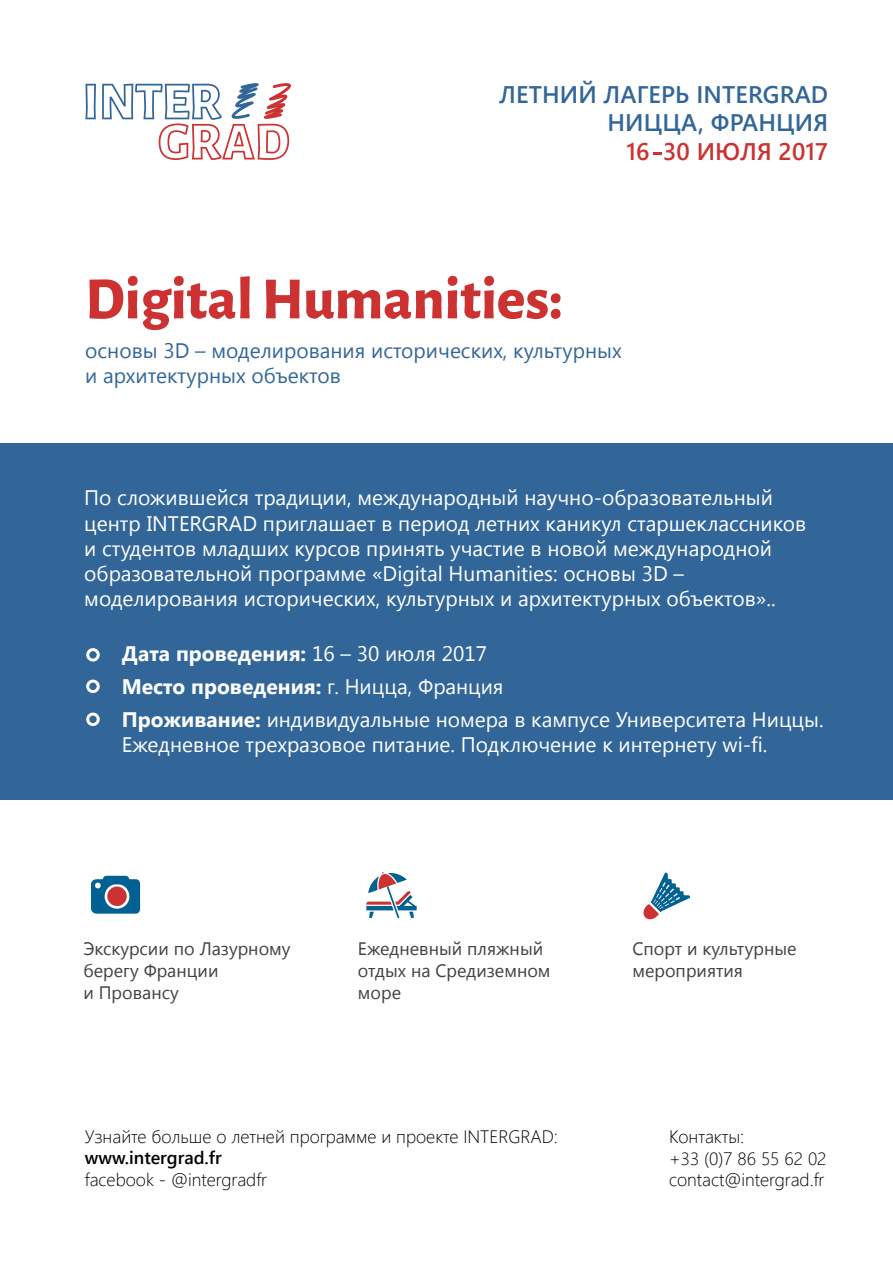
<style>
.page{position:relative;width:893px;height:1263px;background:#fff}
.page>*{position:absolute;margin:0;border:0;box-sizing:border-box;transform-origin:0 0}
.t1{font:800 60px "Alegreya Sans";color:#cc3232}
.t2{font:600 24px/28.8px "Segoe UI";letter-spacing:.005em;color:#326699;text-align:right}
.t3{font:600 24px "Segoe UI";letter-spacing:.005em;color:#cc3232}
.t4{font:21px/25.2px "Segoe UI";color:#fff}
.t5{font:21px/25.2px "Segoe UI";color:#326699}
.t6{font:300 18px/21.6px "Segoe UI";color:#000}
.t7{font:18px/21.6px "Segoe UI";color:#414042}
.t8{font:600 18px "Segoe UI";color:#000}
.s1{font-weight:700}
</style>
<div class="page">
<div style="left:0;top:444px;width:893px;height:356px;background:#326699"></div>
<div style="left:86px;top:648px;width:14px;height:14px;border:3px solid #fff;border-radius:50%"></div>
<svg style="left:91px;top:876px;width:49px;height:38px;background:#4c7495"></svg>
<svg style="left:366px;top:872px;width:51px;height:46px"></svg>
<svg style="left:643px;top:872px;width:47px;height:48px"></svg>
<svg style="left:653px;top:152px;width:9px;height:2px"></svg>
<div style="left:86px;top:680px;width:14px;height:13px;border:3px solid #fff;border-radius:50%"></div>
<div style="left:86px;top:712px;width:14px;height:14px;border:3px solid #fff;border-radius:50%"></div>
<svg style="left:85px;top:84px;width:11px;height:35px"></svg>
<svg style="left:102px;top:83px;width:189px;height:77px"></svg>
<p class="t2" style="left:499px;top:79px;width:330px">ЛЕТНИЙ ЛАГЕРЬ INTERGRAD<br>НИЦЦА, ФРАНЦИЯ</p>
<p class="t3" style="left:626px;top:132px;width:203px">16 30 ИЮЛЯ 2017</p>
<h1 class="t1" style="left:85px;top:270px;width:479px">Digital Humanities:</h1>
<p class="t5" style="left:85px;top:337px;width:538px">основы 3D – моделирования исторических, культурных и архитектурных объектов</p>
<p class="t4" style="left:84px;top:484px;width:723px">По сложившейся традиции, международный научно-образовательный центр INTERGRAD приглашает в период летних каникул старшеклассников и студентов младших курсов принять участие в новой международной образовательной программе «Digital Humanities: основы 3D – моделирования исторических, культурных и архитектурных объектов»..</p>
<p class="t4" style="left:122px;top:637px;width:703px;line-height:32.7px"><span class="s1">Дата проведения:</span> 16 – 30 июля 2017<br><span class="s1">Место проведения:</span> г. Ницца, Франция<br><span class="s1">Проживание:</span> индивидуальные номера в кампусе Университета Ниццы.</p>
<p class="t4" style="left:122px;top:731px;width:647px">Ежедневное трехразовое питание. Подключение к интернету wi-fi.</p>
<p class="t7" style="left:83px;top:937px;width:209px">Экскурсии по Лазурному берегу Франции<br>и Провансу</p>
<p class="t7" style="left:358px;top:937px;width:194px">Ежедневный пляжный отдых на Средиземном море</p>
<p class="t7" style="left:632px;top:937px;width:166px">Спорт и культурные мероприятия</p>
<p class="t6" style="left:85px;top:1125px;width:475px">Узнайте больше о летней программе и проекте INTERGRAD:</p>
<p class="t8" style="left:85px;top:1143px;width:139px">www.intergrad.fr</p>
<p class="t6" style="left:85px;top:1168px;width:184px">facebook - @intergradfr</p>
<p class="t6" style="left:669px;top:1125px;width:159px">Контакты:<br>+33 (0)7 86 55 62 02 contact@intergrad.fr</p>
</div>
